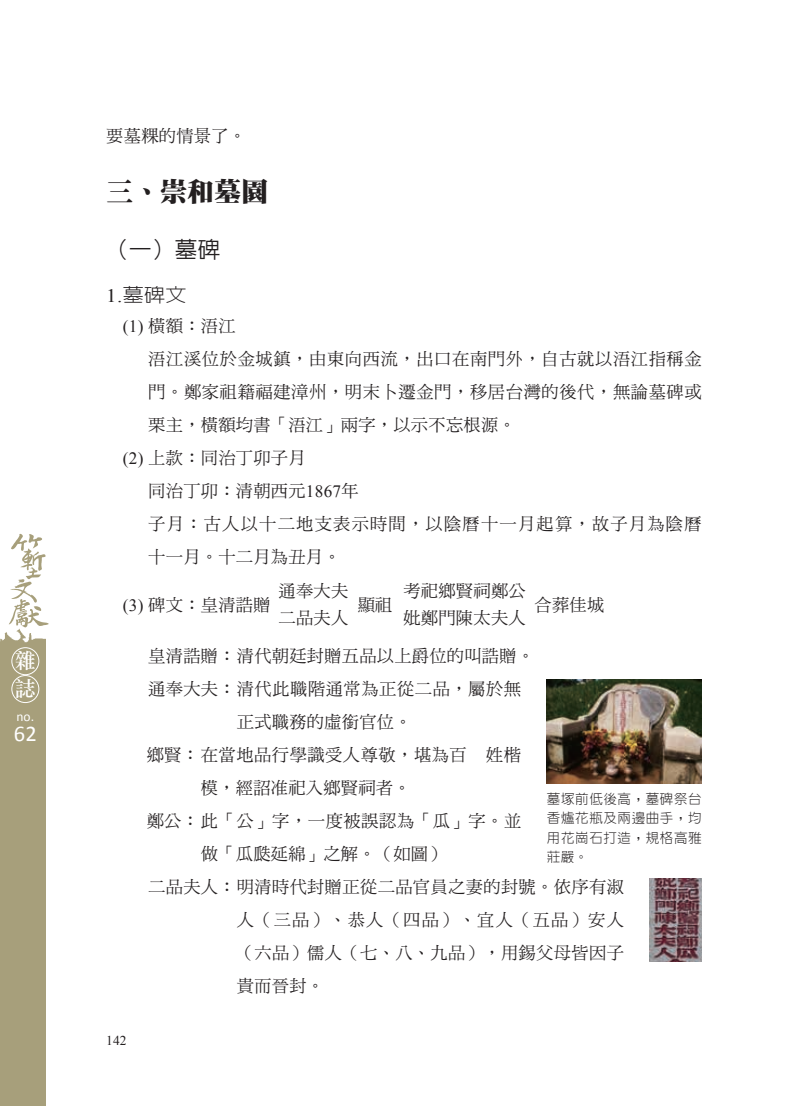
<style>
.page{position:relative;width:808px;height:1106px;background:#fff}
.page>*{position:absolute;margin:0;border:0;box-sizing:border-box;transform-origin:0 0}
.t1{font:27px "DF Ming Std W12";color:#231f20}
.t2{font:500 22.5px "AR New Hei B5";color:#231f20}
.t3{font:22.5px "Calibri";color:#fff}
.t4{font:21px/28px "DF Li Song Std W5";color:#fff}
.t5{font:300 18.9px "AR New Hei B5";color:#231f20;scale:1.11 1}
.t6{font:17.25px "DF Ming Std W5";letter-spacing:.02em;color:#231f20}
.t7{font:17.25px "DF Ming Std W5";letter-spacing:.07em;color:#231f20}
.t8{font:300 13.5px/19.5px "AR New Hei B5";letter-spacing:.045em;color:#231f20;text-align:justify}
.t9{font:13.5px "Times New Roman";color:#231f20}
.t10{font:13.5px "Calibri";color:#fff}
.s1{font-family:"Times New Roman";font-weight:400}
.s2{font-family:"Times New Roman"}
</style>
<div class="page">
<div style="left:0;top:627px;width:45px;height:479px;background:#a79f7b"></div>
<div style="left:11px;top:647px;width:28px;height:28px;border:1px solid #fff;border-radius:50%"></div>
<div style="left:11px;top:675px;width:28px;height:28px;border:1px solid #fff;border-radius:50%"></div>
<svg style="left:9px;top:534px;width:40px;height:93px"></svg>
<img style="left:546px;top:679px;width:156px;height:104px">
<img style="left:649px;top:878px;width:53px;height:83px">
<p class="t4" style="left:15px;top:646px;width:22px">雜誌</p>
<p class="t10" style="left:17px;top:708px;width:19px">no.</p>
<h2 class="t3" style="left:14px;top:719px;width:24px">62</h2>
<p class="t6" style="left:106px;top:127px;width:141px">要墓粿的情景了。</p>
<h1 class="t1" style="left:106px;top:176px;width:164px">三、崇和墓園</h1>
<h2 class="t2" style="left:106px;top:238px;width:115px">（一）墓碑</h2>
<p class="t5" style="left:106px;top:285px;width:74px"><span class="s1">1.</span>墓碑文</p>
<p class="t6" style="left:123px;top:316px;width:114px"><span class="s2">(1)</span> 橫額︰浯江</p>
<p class="t6" style="left:148px;top:349px;width:555px">浯江溪位於金城鎮，由東向西流，出口在南門外，自古就以浯江指稱金</p>
<p class="t6" style="left:148px;top:382px;width:555px">門。鄭家祖籍福建漳州，明末卜遷金門，移居台灣的後代，無論墓碑或</p>
<p class="t6" style="left:148px;top:415px;width:369px">栗主，橫額均書「浯江」兩字，以示不忘根源。</p>
<p class="t6" style="left:123px;top:448px;width:184px"><span class="s2">(2)</span> 上款：同治丁卯子月</p>
<p class="t6" style="left:148px;top:481px;width:212px">同治丁卯：清朝西元<span class="s2">1867</span>年</p>
<p class="t7" style="left:148px;top:514px;width:555px">子月：古人以十二地支表示時間，以陰曆十一月起算，故子月為陰曆</p>
<p class="t6" style="left:148px;top:547px;width:194px">十一月。十二月為丑月。</p>
<p class="t6" style="left:123px;top:595px;width:149px"><span class="s2">(3)</span> 碑文：皇清誥贈</p>
<p class="t6" style="left:358px;top:595px;width:36px">顯祖</p>
<p class="t6" style="left:534px;top:595px;width:71px">合葬佳城</p>
<p class="t6" style="left:148px;top:646px;width:387px">皇清誥贈：清代朝廷封贈五品以上爵位的叫誥贈。</p>
<p class="t6" style="left:148px;top:679px;width:374px">通奉大夫：清代此職階通常為正從二品，屬於無</p>
<p class="t6" style="left:237px;top:712px;width:176px">正式職務的虛銜官位。</p>
<p class="t6" style="left:147px;top:745px;width:376px">鄉賢：在當地品行學識受人尊敬，堪為百 姓楷</p>
<p class="t6" style="left:201px;top:778px;width:211px">模，經詔准祀入鄉賢祠者。</p>
<p class="t6" style="left:147px;top:811px;width:376px">鄭公：此「公」字，一度被誤認為「瓜」字。並</p>
<p class="t6" style="left:201px;top:844px;width:246px">做「瓜瓞延綿」之解。（如圖）</p>
<p class="t6" style="left:148px;top:877px;width:477px">二品夫人：明清時代封贈正從二品官員之妻的封號。依序有淑</p>
<p class="t7" style="left:237px;top:910px;width:389px">人（三品）、恭人（四品）、宜人（五品）安人</p>
<p class="t6" style="left:237px;top:943px;width:389px">（六品）儒人（七、八、九品），用錫父母皆因子</p>
<p class="t6" style="left:237px;top:976px;width:89px">貴而晉封。</p>
<p class="t6" style="left:279px;top:581px;width:71px">通奉大夫</p>
<p class="t6" style="left:403px;top:581px;width:124px">考祀鄉賢祠鄭公</p>
<p class="t6" style="left:279px;top:608px;width:71px">二品夫人</p>
<p class="t6" style="left:403px;top:608px;width:124px">妣鄭門陳太夫人</p>
<p class="t8" style="left:547px;top:789px;width:156px">墓塚前低後高，墓碑祭台香爐花瓶及兩邊曲手，均用花崗石打造，規格高雅莊嚴。</p>
<p class="t9" style="left:106px;top:1031px;width:22px">142</p>
</div>
